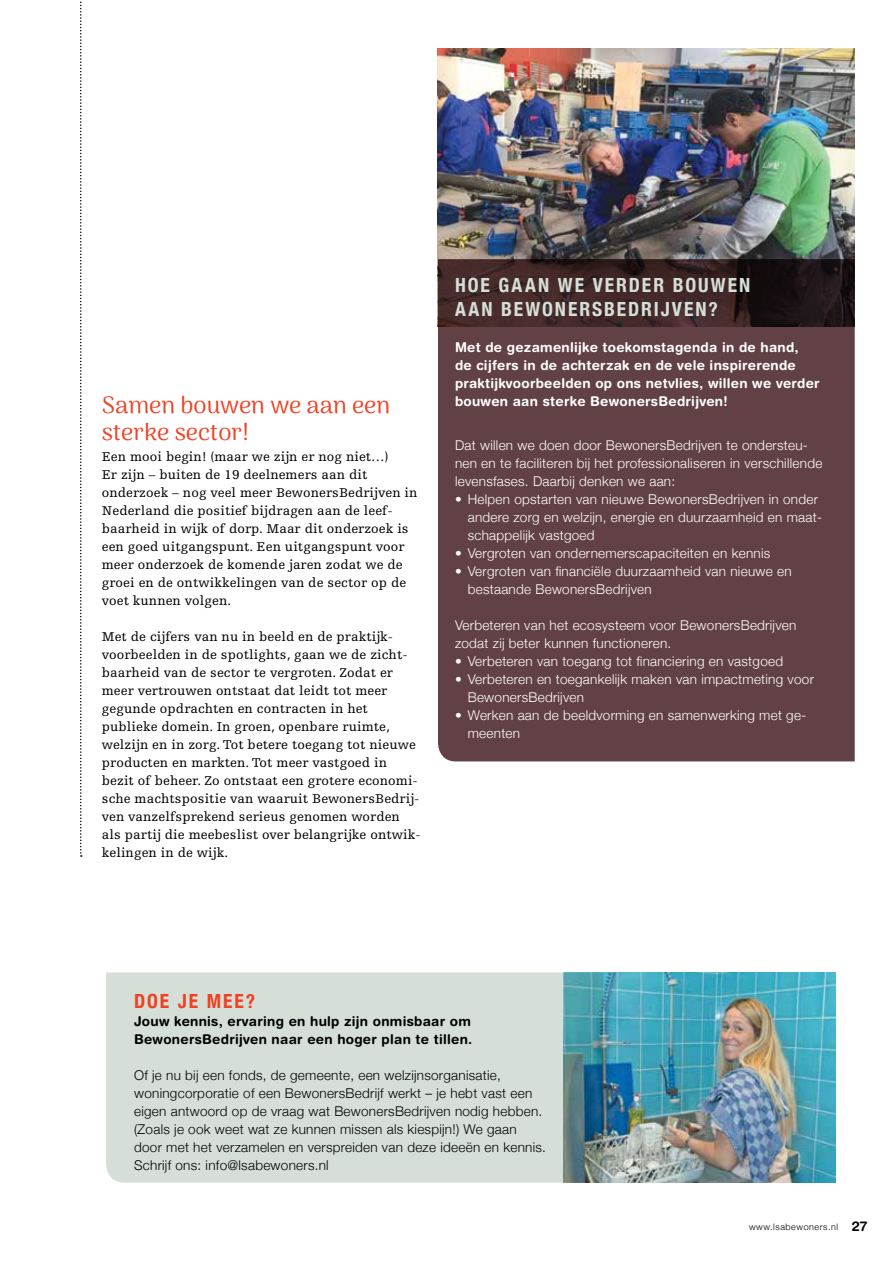
<style>
.page{position:relative;width:893px;height:1263px;background:#fff}
.page>*{position:absolute;margin:0;border:0;box-sizing:border-box;transform-origin:0 0}
.t1{font:24px/27px "Arima Madurai";color:#ef4123}
.t2{font:700 condensed 19.5px/24px "Helvetica Neue";letter-spacing:.1em;color:#d5dfd7}
.t3{font:700 condensed 19.5px "Helvetica Neue";letter-spacing:.1em;color:#ef4123}
.t4{font:13.5px/18px "Egyptienne FLT Std";letter-spacing:.01em;color:#000}
.t5{font:300 13.5px/18px "Helvetica Neue";letter-spacing:.02em;color:#fff}
.t6{font:300 13.5px/18px "Helvetica Neue";letter-spacing:.02em;color:#000}
.t7{font:700 13.5px/18px "Helvetica Rounded LT Std";letter-spacing:.02em;color:#fff}
.t8{font:700 13.5px/18px "Helvetica Rounded LT Std";letter-spacing:.02em;color:#000}
.t9{font:300 9px "Helvetica Neue";letter-spacing:.06em;color:#000}
.s1{font-family:"Helvetica Rounded LT Std";font-weight:700;font-size:13.5px}
</style>
<div class="page">
<svg style="left:80px;top:1px;width:2px;height:856px"></svg>
<img style="left:438px;top:49px;width:417px;height:210px">
<svg style="left:438px;top:259px;width:417px;height:502px;background:#5c3c41"></svg>
<img style="left:603px;top:972px;width:232px;height:210px">
<svg style="left:106px;top:972px;width:497px;height:210px;background:#c9d7d1"></svg>
<h1 class="t1" style="left:102px;top:392px;width:290px">Samen bouwen we aan een sterke sector!</h1>
<p class="t4" style="left:102px;top:447px;width:317px">Een mooi begin! (maar we zijn er nog niet…)<br>Er zijn – buiten de 19 deelnemers aan dit onderzoek – nog veel meer BewonersBedrijven in Nederland die positief bijdragen aan de leef&shy;baarheid in wijk of dorp. Maar dit onderzoek is een goed uitgangspunt. Een uitgangspunt voor meer onderzoek de komende jaren zodat we de groei en de ontwikkelingen van de sector op de voet kunnen volgen.</p>
<p class="t4" style="left:102px;top:627px;width:320px">Met de cijfers van nu in beeld en de praktijk&shy;voorbeelden in de spotlights, gaan we de zicht&shy;baarheid van de sector te vergroten. Zodat er meer vertrouwen ontstaat dat leidt tot meer gegunde opdrachten en contracten in het publieke domein. In groen, openbare ruimte, welzijn en in zorg. Tot betere toegang tot nieuwe producten en markten. Tot meer vastgoed in bezit of beheer. Zo ontstaat een grotere economi&shy;sche machtspositie van waaruit BewonersBedrij&shy;ven vanzelfsprekend serieus genomen worden als partij die meebeslist over belangrijke ontwik&shy;kelingen in de wijk.</p>
<h2 class="t2" style="left:455px;top:272px;width:297px">HOE GAAN WE VERDER BOUWEN<br>AAN BEWONERSBEDRIJVEN?</h2>
<p class="t7" style="left:455px;top:338px;width:366px">Met de gezamenlijke toekomstagenda in de hand,<br>de cijfers in de achterzak en de vele inspirerende praktijkvoorbeelden op ons netvlies, willen we verder bouwen aan sterke BewonersBedrijven!</p>
<p class="t5" style="left:455px;top:435px;width:369px">Dat willen we doen door BewonersBedrijven te ondersteu&shy;nen en te faciliteren bij het professionaliseren in verschillende levensfases. Daarbij denken we aan:</p>
<p class="t5" style="left:468px;top:489px;width:356px;text-indent:-13px">• Helpen opstarten van nieuwe BewonersBedrijven in onder andere zorg en welzijn, energie en duurzaamheid en maat&shy;schappelijk vastgoed</p>
<p class="t5" style="left:455px;top:543px;width:317px">• Vergroten van ondernemerscapaciteiten en kennis</p>
<p class="t5" style="left:468px;top:561px;width:325px;text-indent:-13px">• Vergroten van financiële duurzaamheid van nieuwe en bestaande BewonersBedrijven</p>
<p class="t5" style="left:455px;top:615px;width:343px">Verbeteren van het ecosysteem voor BewonersBedrijven zodat zij beter kunnen functioneren.</p>
<p class="t5" style="left:455px;top:651px;width:330px">• Verbeteren van toegang tot financiering en vastgoed</p>
<p class="t5" style="left:468px;top:669px;width:348px;text-indent:-13px">• Verbeteren en toegankelijk maken van impactmeting voor<br>BewonersBedrijven</p>
<p class="t5" style="left:468px;top:705px;width:340px;text-indent:-13px">• Werken aan de beeldvorming en samenwerking met ge&shy;meenten</p>
<h2 class="t3" style="left:134px;top:985px;width:123px">DOE JE MEE?</h2>
<p class="t8" style="left:134px;top:1012px;width:340px">Jouw kennis, ervaring en hulp zijn onmisbaar om<br>BewonersBedrijven naar een hoger plan te tillen.</p>
<p class="t6" style="left:134px;top:1065px;width:413px">Of je nu bij een fonds, de gemeente, een welzijnsorganisatie, woningcorporatie of een BewonersBedrijf werkt – je hebt vast een eigen antwoord op de vraag wat BewonersBedrijven nodig hebben. (Zoals je ook weet wat ze kunnen missen als kiespijn!) We gaan door met het verzamelen en verspreiden van deze ideeën en kennis.<br>Schrijf ons: info@lsabewoners.nl</p>
<p class="t9" style="left:749px;top:1219px;width:120px">www.lsabewoners.nl <span class="s1">27</span></p>
</div>
